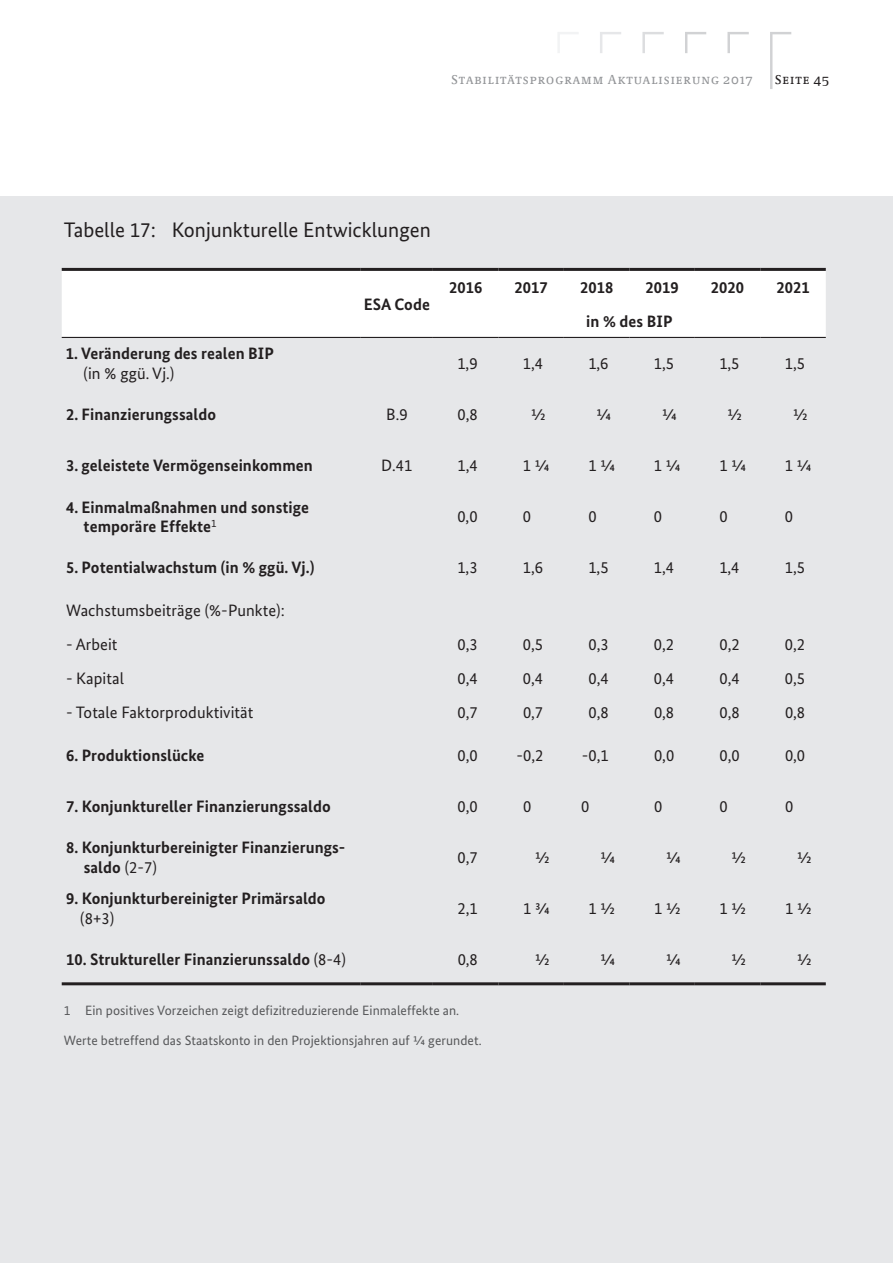
<style>
.page{position:relative;width:893px;height:1263px;background:#fff}
.page>*{position:absolute;margin:0;border:0;box-sizing:border-box;transform-origin:0 0}
.t1{font:21px "Bundes Sans";color:#231f20}
.t2{font:700 16.5px/19.8px "Bundes Sans";letter-spacing:.005em;color:#231f20}
.t3{font:16.5px "Bundes Sans";letter-spacing:.005em;color:#231f20}
.t4{font:13.5px "Bundes Sans";letter-spacing:.005em;color:#57585a}
.t5{font:13.5px "Neue Demos SC Os F";letter-spacing:.075em;color:#939598}
.t6{font:13.5px "Neue Demos SC Os F";letter-spacing:.075em;color:#231f20}
.s1{font-weight:400}
</style>
<div class="page">
<svg style="left:558px;top:32px;width:20px;height:21px"></svg>
<svg style="left:600px;top:32px;width:21px;height:21px"></svg>
<svg style="left:642px;top:32px;width:22px;height:21px"></svg>
<svg style="left:685px;top:32px;width:21px;height:21px"></svg>
<svg style="left:727px;top:32px;width:22px;height:21px"></svg>
<svg style="left:770px;top:32px;width:21px;height:57px"></svg>
<div style="left:0;top:197px;width:893px;height:1066px;background:#e6e7e9"></div>
<div style="left:62px;top:271px;width:764px;height:65px;background:#fff"></div>
<hr style="left:62px;top:268px;width:299px;height:3px;background:#231f20">
<hr style="left:361px;top:268px;width:72px;height:3px;background:#231f20">
<hr style="left:433px;top:268px;width:65px;height:3px;background:#231f20">
<hr style="left:498px;top:268px;width:66px;height:3px;background:#231f20">
<hr style="left:564px;top:268px;width:65px;height:3px;background:#231f20">
<hr style="left:629px;top:268px;width:66px;height:3px;background:#231f20">
<hr style="left:695px;top:268px;width:65px;height:3px;background:#231f20">
<hr style="left:760px;top:268px;width:66px;height:3px;background:#231f20">
<hr style="left:62px;top:982px;width:299px;height:3px;background:#231f20">
<hr style="left:361px;top:982px;width:72px;height:3px;background:#231f20">
<hr style="left:433px;top:982px;width:65px;height:3px;background:#231f20">
<hr style="left:498px;top:982px;width:66px;height:3px;background:#231f20">
<hr style="left:564px;top:982px;width:65px;height:3px;background:#231f20">
<hr style="left:629px;top:982px;width:66px;height:3px;background:#231f20">
<hr style="left:695px;top:982px;width:65px;height:3px;background:#231f20">
<hr style="left:760px;top:982px;width:66px;height:3px;background:#231f20">
<hr style="left:62px;top:337px;width:299px;height:1px;background:#231f20">
<hr style="left:361px;top:337px;width:72px;height:1px;background:#231f20">
<hr style="left:433px;top:337px;width:65px;height:1px;background:#231f20">
<hr style="left:498px;top:337px;width:66px;height:1px;background:#231f20">
<hr style="left:564px;top:337px;width:65px;height:1px;background:#231f20">
<hr style="left:629px;top:337px;width:66px;height:1px;background:#231f20">
<hr style="left:695px;top:337px;width:65px;height:1px;background:#231f20">
<hr style="left:760px;top:337px;width:66px;height:1px;background:#231f20">
<p class="t5" style="left:452px;top:71px;width:302px">Stabilitätsprogramm Aktualisierung 2017</p>
<p class="t6" style="left:775px;top:71px;width:56px">Seite 45</p>
<p class="t1" style="left:64px;top:217px;width:369px">Tabelle 17: Konjunkturelle Entwicklungen</p>
<p class="t2" style="left:66px;top:344px;width:209px">1. Veränderung des realen BIP</p>
<p class="t3" style="left:84px;top:363px;width:92px">(in % ggü. Vj.)</p>
<p class="t2" style="left:364px;top:294px;width:68px">ESA Code</p>
<p class="t2" style="left:449px;top:277px;width:35px">2016</p>
<p class="t2" style="left:514px;top:277px;width:35px">2017</p>
<p class="t2" style="left:580px;top:277px;width:35px">2018</p>
<p class="t2" style="left:645px;top:277px;width:35px">2019</p>
<p class="t2" style="left:711px;top:277px;width:35px">2020</p>
<p class="t2" style="left:776px;top:277px;width:35px">2021</p>
<p class="t2" style="left:586px;top:311px;width:88px">in % des BIP</p>
<p class="t3" style="left:457px;top:354px;width:22px">1,9</p>
<p class="t3" style="left:523px;top:354px;width:22px">1,4</p>
<p class="t3" style="left:588px;top:354px;width:22px">1,6</p>
<p class="t3" style="left:654px;top:354px;width:22px">1,5</p>
<p class="t3" style="left:719px;top:354px;width:22px">1,5</p>
<p class="t3" style="left:785px;top:354px;width:22px">1,5</p>
<p class="t2" style="left:66px;top:405px;width:152px">2. Finanzierungssaldo</p>
<p class="t3" style="left:386px;top:405px;width:23px">B.9</p>
<p class="t3" style="left:457px;top:405px;width:22px">0,8</p>
<p class="t3" style="left:531px;top:405px;width:16px">½</p>
<p class="t3" style="left:597px;top:405px;width:16px">¼</p>
<p class="t3" style="left:662px;top:405px;width:16px">¼</p>
<p class="t3" style="left:728px;top:405px;width:16px">½</p>
<p class="t3" style="left:793px;top:405px;width:16px">½</p>
<p class="t2" style="left:66px;top:456px;width:248px">3. geleistete Vermögenseinkommen</p>
<p class="t3" style="left:381px;top:456px;width:33px">D.41</p>
<p class="t3" style="left:457px;top:456px;width:22px">1,4</p>
<p class="t3" style="left:523px;top:456px;width:28px">1 ¼</p>
<p class="t3" style="left:588px;top:456px;width:28px">1 ¼</p>
<p class="t3" style="left:654px;top:456px;width:28px">1 ¼</p>
<p class="t3" style="left:719px;top:456px;width:28px">1 ¼</p>
<p class="t3" style="left:785px;top:456px;width:28px">1 ¼</p>
<p class="t2" style="left:84px;top:497px;width:227px;text-indent:-18px">4. Einmalmaßnahmen und sonstige temporäre Effekte<sup>1</sup></p>
<p class="t3" style="left:457px;top:507px;width:22px">0,0</p>
<p class="t3" style="left:523px;top:507px;width:10px">0</p>
<p class="t3" style="left:588px;top:507px;width:10px">0</p>
<p class="t3" style="left:654px;top:507px;width:10px">0</p>
<p class="t3" style="left:719px;top:507px;width:10px">0</p>
<p class="t3" style="left:785px;top:507px;width:10px">0</p>
<p class="t2" style="left:66px;top:558px;width:250px">5. Potentialwachstum (in % ggü. Vj.)</p>
<p class="t3" style="left:457px;top:558px;width:22px">1,3</p>
<p class="t3" style="left:523px;top:558px;width:22px">1,6</p>
<p class="t3" style="left:588px;top:558px;width:22px">1,5</p>
<p class="t3" style="left:654px;top:558px;width:22px">1,4</p>
<p class="t3" style="left:719px;top:558px;width:22px">1,4</p>
<p class="t3" style="left:785px;top:558px;width:22px">1,5</p>
<p class="t3" style="left:66px;top:600px;width:220px">Wachstumsbeiträge (%-Punkte):</p>
<p class="t3" style="left:66px;top:634px;width:53px">- Arbeit</p>
<p class="t3" style="left:457px;top:634px;width:22px">0,3</p>
<p class="t3" style="left:523px;top:634px;width:22px">0,5</p>
<p class="t3" style="left:588px;top:634px;width:22px">0,3</p>
<p class="t3" style="left:654px;top:634px;width:22px">0,2</p>
<p class="t3" style="left:719px;top:634px;width:22px">0,2</p>
<p class="t3" style="left:785px;top:634px;width:22px">0,2</p>
<p class="t3" style="left:66px;top:668px;width:59px">- Kapital</p>
<p class="t3" style="left:457px;top:668px;width:22px">0,4</p>
<p class="t3" style="left:523px;top:668px;width:22px">0,4</p>
<p class="t3" style="left:588px;top:668px;width:22px">0,4</p>
<p class="t3" style="left:654px;top:668px;width:22px">0,4</p>
<p class="t3" style="left:719px;top:668px;width:22px">0,4</p>
<p class="t3" style="left:785px;top:668px;width:22px">0,5</p>
<p class="t3" style="left:66px;top:702px;width:189px">- Totale Faktorproduktivität</p>
<p class="t3" style="left:458px;top:702px;width:22px">0,7</p>
<p class="t3" style="left:523px;top:702px;width:22px">0,7</p>
<p class="t3" style="left:588px;top:702px;width:22px">0,8</p>
<p class="t3" style="left:654px;top:702px;width:22px">0,8</p>
<p class="t3" style="left:719px;top:702px;width:22px">0,8</p>
<p class="t3" style="left:785px;top:702px;width:22px">0,8</p>
<p class="t2" style="left:66px;top:745px;width:140px">6. Produktionslücke</p>
<p class="t3" style="left:458px;top:745px;width:22px">0,0</p>
<p class="t3" style="left:516px;top:745px;width:28px">-0,2</p>
<p class="t3" style="left:582px;top:745px;width:28px">-0,1</p>
<p class="t3" style="left:654px;top:745px;width:22px">0,0</p>
<p class="t3" style="left:719px;top:745px;width:22px">0,0</p>
<p class="t3" style="left:785px;top:745px;width:22px">0,0</p>
<p class="t2" style="left:66px;top:796px;width:266px">7. Konjunktureller Finanzierungssaldo</p>
<p class="t3" style="left:458px;top:796px;width:22px">0,0</p>
<p class="t3" style="left:523px;top:796px;width:10px">0</p>
<p class="t3" style="left:581px;top:796px;width:10px">0</p>
<p class="t3" style="left:654px;top:796px;width:10px">0</p>
<p class="t3" style="left:720px;top:796px;width:10px">0</p>
<p class="t3" style="left:785px;top:796px;width:10px">0</p>
<p class="t2" style="left:84px;top:837px;width:263px;text-indent:-18px">8. Konjunkturbereinigter Finanzierungs&shy;saldo <span class="s1">(2-7)</span></p>
<p class="t3" style="left:458px;top:847px;width:22px">0,7</p>
<p class="t3" style="left:535px;top:847px;width:16px">½</p>
<p class="t3" style="left:601px;top:847px;width:16px">¼</p>
<p class="t3" style="left:666px;top:847px;width:16px">¼</p>
<p class="t3" style="left:732px;top:847px;width:16px">½</p>
<p class="t3" style="left:797px;top:847px;width:16px">½</p>
<p class="t2" style="left:66px;top:888px;width:261px">9. Konjunkturbereinigter Primärsaldo</p>
<p class="t3" style="left:80px;top:908px;width:35px">(8+3)</p>
<p class="t3" style="left:458px;top:898px;width:22px">2,1</p>
<p class="t3" style="left:523px;top:898px;width:28px">1 ¾</p>
<p class="t3" style="left:589px;top:898px;width:28px">1 ½</p>
<p class="t3" style="left:654px;top:898px;width:28px">1 ½</p>
<p class="t3" style="left:720px;top:898px;width:28px">1 ½</p>
<p class="t3" style="left:785px;top:898px;width:28px">1 ½</p>
<p class="t2" style="left:66px;top:949px;width:281px">10. Struktureller Finanzierunssaldo <span class="s1">(8-4)</span></p>
<p class="t3" style="left:458px;top:949px;width:22px">0,8</p>
<p class="t3" style="left:535px;top:949px;width:16px">½</p>
<p class="t3" style="left:601px;top:949px;width:16px">¼</p>
<p class="t3" style="left:666px;top:949px;width:16px">¼</p>
<p class="t3" style="left:732px;top:949px;width:16px">½</p>
<p class="t3" style="left:797px;top:949px;width:16px">½</p>
<p class="t4" style="left:64px;top:1002px;width:397px">1 Ein positives Vorzeichen zeigt defizitreduzierende Einmaleffekte an.</p>
<p class="t4" style="left:64px;top:1032px;width:419px">Werte betreffend das Staatskonto in den Projektionsjahren auf ¼ gerundet.</p>
</div>
